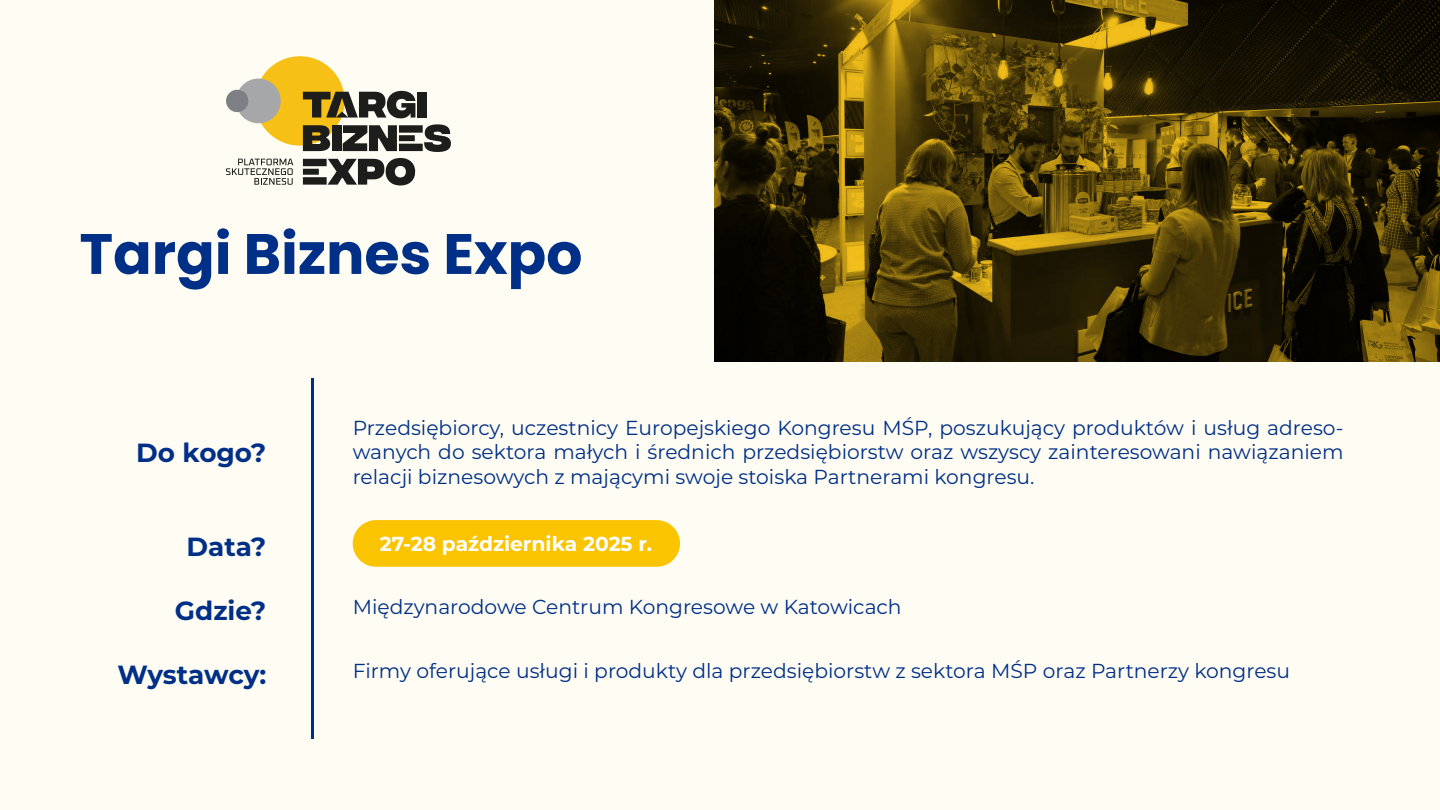
<style>
.page{position:relative;width:1440px;height:810px;background:#fefcf3}
.page>*{position:absolute;margin:0;border:0;box-sizing:border-box;transform-origin:0 0}
.t1{font:700 56.93px "Poppins";color:#002f87}
.t2{font:700 26.25px "Montserrat";color:#002f87}
.t3{font:20.25px/24.8px "Montserrat";color:#002f87;text-align:justify}
.t4{font:700 20.25px "Montserrat";color:#fff}
</style>
<div class="page">
<hr style="left:312px;top:378px;width:2px;height:361px;background:#002f87">
<div style="left:353px;top:520px;width:327px;height:47px;background:#fac400;border-radius:23px"></div>
<svg style="left:714px;top:0;width:726px;height:361px;background:#403206"></svg>
<div style="left:255px;top:56px;width:90px;height:90px;background:#f7c016;border-radius:50%"></div>
<svg style="left:303px;top:158px;width:112px;height:28px"></svg>
<svg style="left:303px;top:91px;width:148px;height:61px"></svg>
<svg style="left:226px;top:159px;width:67px;height:26px"></svg>
<div style="left:236px;top:79px;width:45px;height:44px;background:#a5a7a9;border-radius:50%"></div>
<div style="left:226px;top:90px;width:22px;height:22px;background:#7f8085;border-radius:50%"></div>
<h1 class="t1" style="left:79px;top:221px;width:504px">Targi Biznes Expo</h1>
<p class="t2" style="left:136px;top:434px;width:132px">Do kogo?</p>
<p class="t3" style="left:353px;top:414px;width:992px">Przedsiębiorcy, uczestnicy Europejskiego Kongresu MŚP, poszukujący produktów i usług adreso&shy;wanych do sektora małych i średnich przedsiębiorstw oraz wszyscy zainteresowani nawiązaniem relacji biznesowych z mającymi swoje stoiska Partnerami kongresu.</p>
<p class="t2" style="left:187px;top:528px;width:81px">Data?</p>
<p class="t4" style="left:380px;top:529px;width:274px">27-28 października 2025 r.</p>
<p class="t2" style="left:175px;top:592px;width:93px">Gdzie?</p>
<p class="t3" style="left:353px;top:594px;width:550px">Międzynarodowe Centrum Kongresowe w Katowicach</p>
<p class="t2" style="left:117px;top:655px;width:151px">Wystawcy:</p>
<p class="t3" style="left:353px;top:657px;width:939px">Firmy oferujące usługi i produkty dla przedsiębiorstw z sektora MŚP oraz Partnerzy kongresu</p>
</div>
